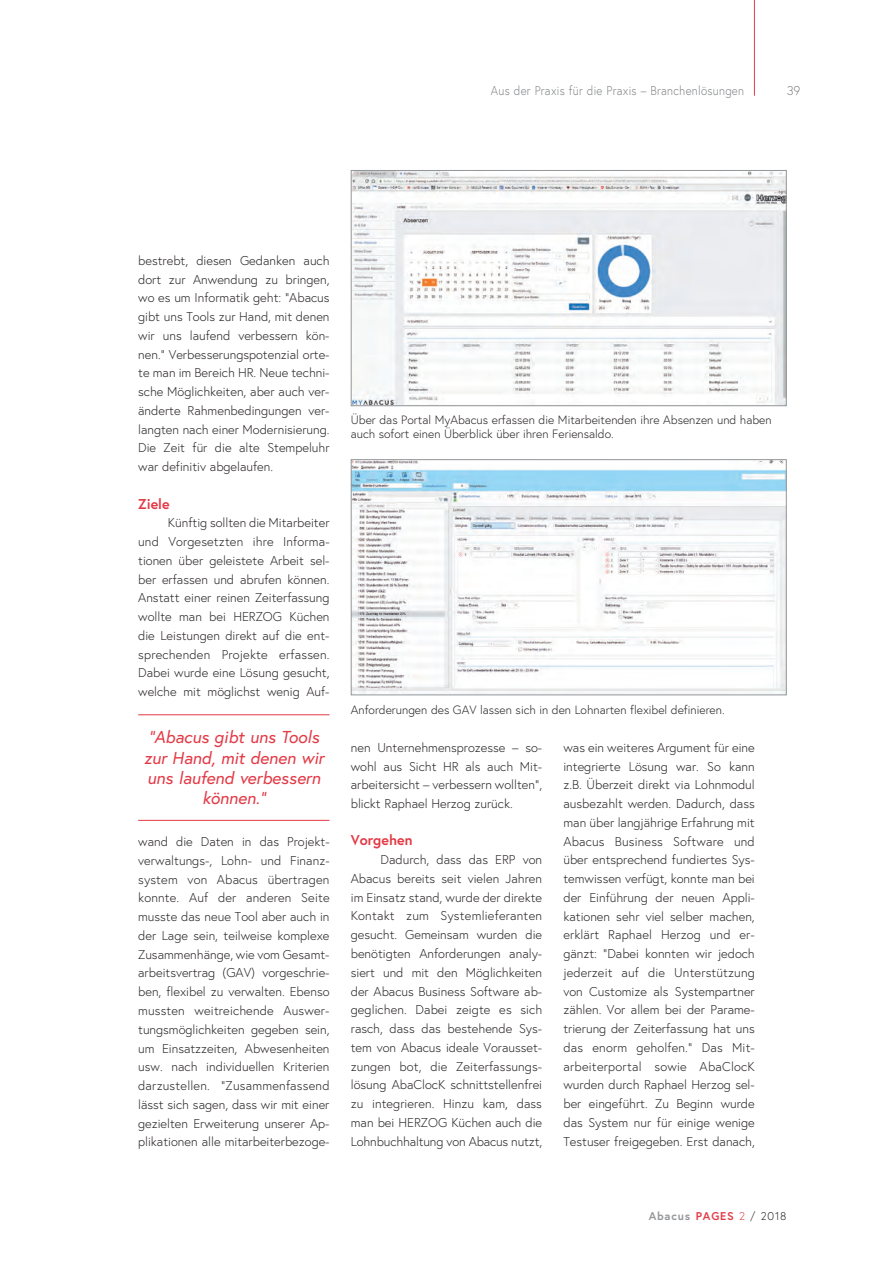
<style>
.page{position:relative;width:893px;height:1263px;background:#fff}
.page>*{position:absolute;margin:0;border:0;box-sizing:border-box;transform-origin:0 0}
.t1{font:italic 17.25px/20.2px "Europa";color:#e33a46;text-align:center}
.t2{font:700 14.25px "Europa";color:#e33a46}
.t3{font:300 12.75px/18.8px "Europa";color:#231f20}
.t4{font:300 12.75px "Europa";letter-spacing:.025em;color:#808285;scale:.9 1}
.t5{font:300 12.75px "Europa";letter-spacing:.025em;color:#808285}
.t6{font:300 12px/14.2px "Europa";color:#231f20}
.t7{font:700 11.25px "Europa";letter-spacing:.075em;color:#939598}
.s1{color:#e33a46}
.s2{font-weight:300;color:#e33a46}
.s3{font-weight:300;color:#231f20}
</style>
<div class="page">
<hr style="left:754px;top:0;width:1px;height:96px;background:#e33a46">
<hr style="left:138px;top:714px;width:192px;height:1px;background:#e33a46">
<hr style="left:138px;top:820px;width:192px;height:1px;background:#e33a46">
<img style="left:353px;top:172px;width:432px;height:232px">
<div style="left:351px;top:170px;width:436px;height:236px;border:1px solid #939598"></div>
<img style="left:353px;top:461px;width:432px;height:232px">
<div style="left:351px;top:459px;width:436px;height:236px;border:1px solid #939598"></div>
<p class="t4" style="left:491px;top:83px;width:283px">Aus der Praxis für die Praxis – Branchenlösungen</p>
<p class="t5" style="left:787px;top:83px;width:15px">39</p>
<p class="t3" style="left:138px;top:251px;width:193px;text-align:justify">bestrebt, diesen Gedanken auch dort zur Anwendung zu bringen, wo es um Informatik geht: "Abacus gibt uns Tools zur Hand, mit denen wir uns laufend verbessern kön&shy;nen." Verbesserungspotenzial orte&shy;te man im Bereich HR. Neue techni&shy;sche Möglichkeiten, aber auch ver&shy;änderte Rahmenbedingungen ver&shy;langten nach einer Modernisierung.<br>Die Zeit für die alte Stempeluhr war definitiv abgelaufen.</p>
<p class="t2" style="left:138px;top:494px;width:33px">Ziele</p>
<p class="t3" style="left:138px;top:513px;width:193px;text-align:justify;text-indent:30px">Künftig sollten die Mitarbeiter und Vorgesetzten ihre Informa&shy;tionen über geleistete Arbeit sel&shy;ber erfassen und abrufen können.<br>Anstatt einer reinen Zeiterfassung wollte man bei HERZOG Küchen die Leistungen direkt auf die ent&shy;sprechenden Projekte erfassen.<br>Dabei wurde eine Lösung gesucht, welche mit möglichst wenig Auf-</p>
<h1 class="t1" style="left:144px;top:727px;width:182px">"Abacus gibt uns Tools zur Hand, mit denen wir uns laufend verbessern können."</h1>
<p class="t3" style="left:138px;top:832px;width:193px">wand die Daten in das Projekt&shy;verwaltungs-, Lohn- und Finanz&shy;system von Abacus übertragen konnte. Auf der anderen Seite musste das neue Tool aber auch in der Lage sein, teilweise komplexe Zusammenhänge, wie vom Gesamt&shy;arbeitsvertrag (GAV) vorgeschrie&shy;ben, flexibel zu verwalten. Ebenso mussten weitreichende Auswer&shy;tungsmöglichkeiten gegeben sein, um Einsatzzeiten, Abwesenheiten usw. nach individuellen Kriterien darzustellen. "Zusammenfassend lässt sich sagen, dass wir mit einer gezielten Erweiterung unserer Ap-- plikationen alle mitarbeiterbezoge-</p>
<p class="t6" style="left:351px;top:412px;width:422px">Über das Portal MyAbacus erfassen die Mitarbeitenden ihre Absenzen und haben auch sofort einen Überblick über ihren Feriensaldo.</p>
<p class="t6" style="left:351px;top:703px;width:375px">Anforderungen des GAV lassen sich in den Lohnarten flexibel definieren.</p>
<p class="t3" style="left:351px;top:738px;width:193px">nen Unternehmensprozesse – so-- wohl aus Sicht HR als auch Mit-- arbeitersicht – verbessern wollten", blickt Raphael Herzog zurück.</p>
<p class="t2" style="left:351px;top:831px;width:63px">Vorgehen</p>
<p class="t3" style="left:351px;top:850px;width:193px;text-indent:30px">Dadurch, dass das ERP von<br>Abacus bereits seit vielen Jahren im Einsatz stand, wurde der direkte<br>Kontakt zum Systemlieferanten gesucht. Gemeinsam wurden die benötigten Anforderungen analy&shy;siert und mit den Möglichkeiten der Abacus Business Software ab-- geglichen. Dabei zeigte es sich rasch, dass das bestehende Sys&shy;tem von Abacus ideale Vorausset&shy;zungen bot, die Zeiterfassungs&shy;lösung AbaClocK schnittstellenfrei zu integrieren. Hinzu kam, dass man bei HERZOG Küchen auch die<br>Lohnbuchhaltung von Abacus nutzt,</p>
<p class="t3" style="left:563px;top:738px;width:193px">was ein weiteres Argument für eine integrierte Lösung war. So kann z.B. Überzeit direkt via Lohnmodul ausbezahlt werden. Dadurch, dass man über langjährige Erfahrung mit Abacus Business Software und über entsprechend fundiertes Sys-- temwissen verfügt, konnte man bei der Einführung der neuen Appli&shy;kationen sehr viel selber machen, erklärt Raphael Herzog und er-- gänzt: "Dabei konnten wir jedoch jederzeit auf die Unterstützung von Customize als Systempartner zählen. Vor allem bei der Parame&shy;trierung der Zeiterfassung hat uns das enorm geholfen." Das Mit-- arbeiterportal sowie AbaClocK wurden durch Raphael Herzog sel&shy;ber eingeführt. Zu Beginn wurde das System nur für einige wenige Testuser freigegeben. Erst danach,</p>
<p class="t7" style="left:649px;top:1209px;width:139px">Abacus <span class="s1">PAGES</span> <span class="s2">2</span> <span class="s3">/ 2018</span></p>
</div>
